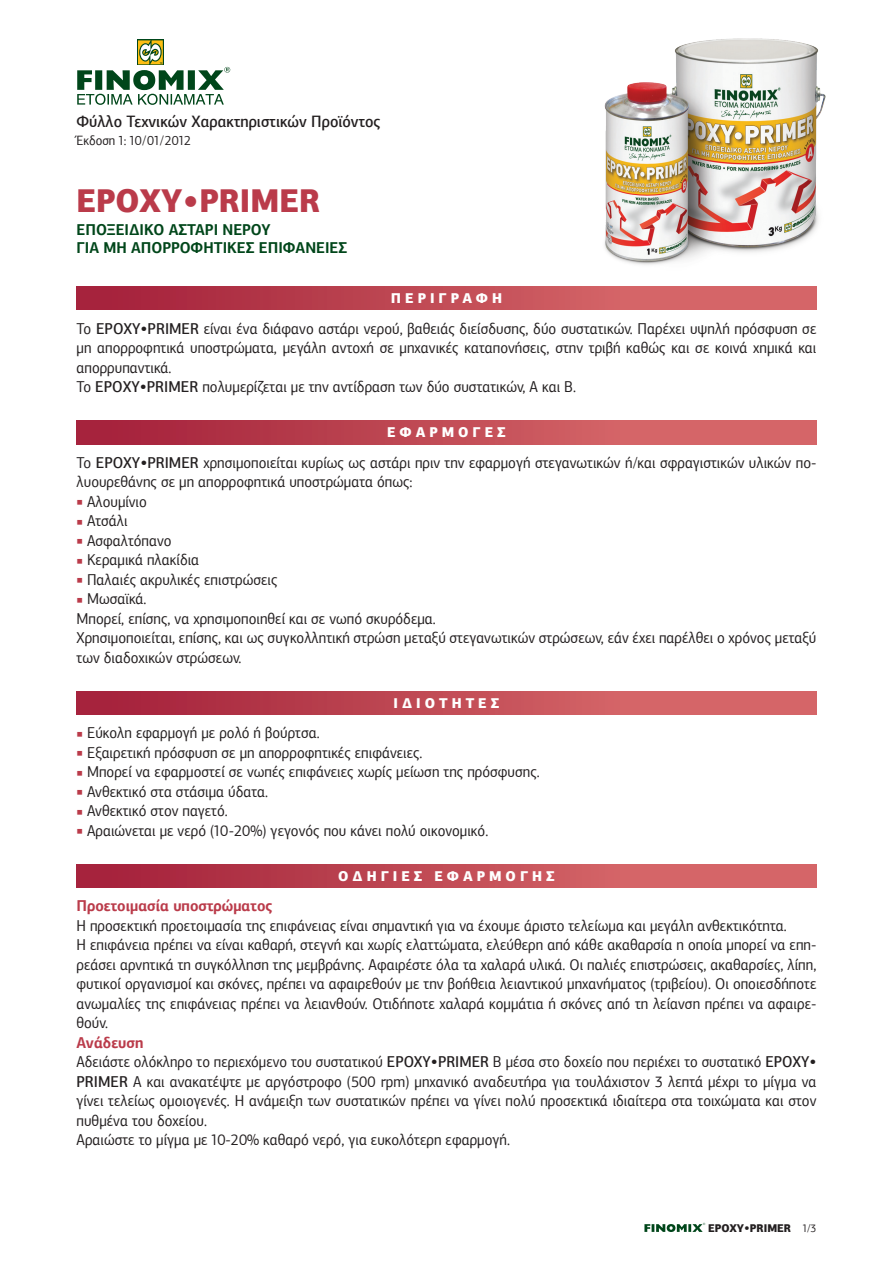
<style>
.page{position:relative;width:893px;height:1263px;background:#fff}
.page>*{position:absolute;margin:0;border:0;box-sizing:border-box;transform-origin:0 0}
.t1{font:900 33px "PF Agora Sans Pro";color:#ba3b4a;scale:.93 1}
.t2{font:500 16.5px "PF Agora Sans Pro";color:#231f20;scale:.93 1}
.t3{font:15.75px/19.5px "PF Agora Sans Pro";color:#231f20;scale:.93 1}
.t4{font:15.75px/19.5px "PF Agora Sans Pro";color:#231f20;scale:.92 1}
.t5{font:700 15.75px/18px "PF Agora Sans Pro";color:#00461a;scale:.93 1}
.t6{font:700 15.75px "PF Agora Sans Pro";color:#ba3b4a;scale:.93 1}
.t7{font:900 14.25px "PF Agora Sans Pro";letter-spacing:.3em;color:#fff;scale:.93 1}
.t8{font:13.5px "PF Agora Sans Pro";letter-spacing:-.01em;color:#231f20;scale:.93 1}
.t9{font:900 11.25px "PF Agora Sans Pro";color:#231f20;scale:.93 1}
.s1{font-style:inherit}
.s2{font-weight:500}
.s3{font-weight:900}
.s4{font-size:7.5px;color:#ba3b4a}
.s5{font-weight:700;color:#ba3b4a}
.s6{font-weight:400}
</style>
<div class="page">
<svg style="left:644px;top:1223px;width:61px;height:9px"></svg>
<div style="left:77px;top:287px;width:739px;height:23px;background:linear-gradient(to right,#a4223b,#de7270)"></div>
<div style="left:77px;top:421px;width:739px;height:23px;background:linear-gradient(to right,#a4223b,#de7270)"></div>
<div style="left:77px;top:691px;width:739px;height:23px;background:linear-gradient(to right,#a4223b,#de7270)"></div>
<div style="left:77px;top:864px;width:739px;height:23px;background:linear-gradient(to right,#a4223b,#de7270)"></div>
<div style="left:137px;top:39px;width:27px;height:26px;background:#00461a"></div>
<svg style="left:77px;top:40px;width:153px;height:65px"></svg>
<img style="left:604px;top:38px;width:222px;height:227px">
<p class="t2" style="left:77px;top:111px;width:328px">Φύλλο Τεχνικών Χαρακτηριστικών Προϊόντος</p>
<p class="t8" style="left:77px;top:132px;width:125px">Έκδοση 1: 10/01/2012</p>
<h1 class="t1" style="left:77px;top:179px;width:264px">EPOXY<span class="s1">•</span>PRIMER</h1>
<p class="t5" style="left:77px;top:221px;width:293px">ΕΠΟΞΕΙΔΙΚΟ ΑΣΤΑΡΙ ΝΕΡΟΥ<br>ΓΙΑ ΜΗ ΑΠΟΡΡΟΦΗΤΙΚΕΣ ΕΠΙΦΑΝΕΙΕΣ</p>
<p class="t7" style="left:391px;top:289px;width:121px">ΠΕΡΙΓΡΑΦΗ</p>
<p class="t3" style="left:77px;top:319px;width:797px">Το <span class="s2">EPOXY</span><span class="s3">•</span><span class="s2">PRIMER</span> είναι ένα διάφανο αστάρι νερού, βαθειάς διείσδυσης, δύο συστατικών. Παρέχει υψηλή πρόσφυση σε μη απορροφητικά υποστρώματα, μεγάλη αντοχή σε μηχανικές καταπονήσεις, στην τριβή καθώς και σε κοινά χημικά και απορρυπαντικά.<br>Το <span class="s2">EPOXY</span><span class="s3">•</span><span class="s2">PRIMER</span> πολυμερίζεται με την αντίδραση των δύο συστατικών, Α και Β.</p>
<p class="t7" style="left:387px;top:423px;width:129px">ΕΦΑΡΜΟΓΕΣ</p>
<p class="t3" style="left:77px;top:453px;width:797px">Το <span class="s2">EPOXY</span><span class="s3">•</span><span class="s2">PRIMER</span> χρησιμοποιείται κυρίως ως αστάρι πριν την εφαρμογή στεγανωτικών ή/και σφραγιστικών υλικών πο&shy;λυουρεθάνης σε μη απορροφητικά υποστρώματα όπως:</p>
<p class="t3" style="left:77px;top:492px;width:77px"><span class="s4">■</span> Αλουμίνιο</p>
<p class="t3" style="left:77px;top:511px;width:56px"><span class="s4">■</span> Ατσάλι</p>
<p class="t3" style="left:77px;top:531px;width:104px"><span class="s4">■</span> Ασφαλτόπανο</p>
<p class="t3" style="left:77px;top:550px;width:133px"><span class="s4">■</span> Κεραμικά πλακίδια</p>
<p class="t3" style="left:77px;top:570px;width:218px"><span class="s4">■</span> Παλαιές ακρυλικές επιστρώσεις</p>
<p class="t3" style="left:77px;top:589px;width:797px"><span class="s4">■</span> Μωσαϊκά.<br>Μπορεί, επίσης, να χρησιμοποιηθεί και σε νωπό σκυρόδεμα.<br>Χρησιμοποιείται, επίσης, και ως συγκολλητική στρώση μεταξύ στεγανωτικών στρώσεων, εάν έχει παρέλθει ο χρόνος μεταξύ των διαδοχικών στρώσεων.</p>
<p class="t7" style="left:394px;top:693px;width:115px">ΙΔΙΟΤΗΤΕΣ</p>
<p class="t3" style="left:77px;top:723px;width:263px"><span class="s4">■</span> Εύκολη εφαρμογή με ρολό ή βούρτσα.</p>
<p class="t3" style="left:77px;top:743px;width:374px"><span class="s4">■</span> Εξαιρετική πρόσφυση σε μη απορροφητικές επιφάνειες.</p>
<p class="t3" style="left:77px;top:762px;width:500px"><span class="s4">■</span> Μπορεί να εφαρμοστεί σε νωπές επιφάνειες χωρίς μείωση της πρόσφυσης.</p>
<p class="t3" style="left:77px;top:782px;width:208px"><span class="s4">■</span> Ανθεκτικό στα στάσιμα ύδατα.</p>
<p class="t3" style="left:77px;top:801px;width:164px"><span class="s4">■</span> Ανθεκτικό στον παγετό.</p>
<p class="t3" style="left:77px;top:821px;width:444px"><span class="s4">■</span> Αραιώνεται με νερό (10-20%) γεγονός που κάνει πολύ οικονομικό.</p>
<p class="t7" style="left:338px;top:866px;width:234px">ΟΔΗΓΙΕΣ ΕΦΑΡΜΟΓΗΣ</p>
<p class="t6" style="left:77px;top:896px;width:212px">Προετοιμασία υποστρώματος</p>
<p class="t3" style="left:77px;top:916px;width:797px">Η προσεκτική προετοιμασία της επιφάνειας είναι σημαντική για να έχουμε άριστο τελείωμα και μεγάλη ανθεκτικότητα.<br>Η επιφάνεια πρέπει να είναι καθαρή, στεγνή και χωρίς ελαττώματα, ελεύθερη από κάθε ακαθαρσία η οποία μπορεί να επη&shy;ρεάσει αρνητικά τη συγκόλληση της μεμβράνης. Αφαιρέστε όλα τα χαλαρά υλικά. Οι παλιές επιστρώσεις, ακαθαρσίες, λίπη, φυτικοί οργανισμοί και σκόνες, πρέπει να αφαιρεθούν με την βοήθεια λειαντικού μηχανήματος (τριβείου). Οι οποιεσδήποτε ανωμαλίες της επιφάνειας πρέπει να λειανθούν. Οτιδήποτε χαλαρά κομμάτια ή σκόνες από τη λείανση πρέπει να αφαιρε&shy;θούν.</p>
<p class="t4" style="left:77px;top:1033px;width:806px"><span class="s5">Ανάδευση<br></span>Αδειάστε ολόκληρο το περιεχόμενο του συστατικού <span class="s2">EPOXY</span><span class="s3">•</span><span class="s2">PRIMER</span> Β μέσα στο δοχείο που περιέχει το συστατικό <span class="s2">EPOXY</span><span class="s3">• </span><span class="s2">PRIMER</span> Α και ανακατέψτε με αργόστροφο (500 rpm) μηχανικό αναδευτήρα για τουλάχιστον 3 λεπτά μέχρι το μίγμα να γίνει τελείως ομοιογενές. Η ανάμειξη των συστατικών πρέπει να γίνει πολύ προσεκτικά ιδιαίτερα στα τοιχώματα και στον πυθμένα του δοχείου.<br>Αραιώστε το μίγμα με 10-20% καθαρό νερό, για ευκολότερη εφαρμογή.</p>
<p class="t9" style="left:708px;top:1220px;width:118px">EPOXY<span class="s1">•</span>PRIMER <span class="s6">1/3</span></p>
</div>
